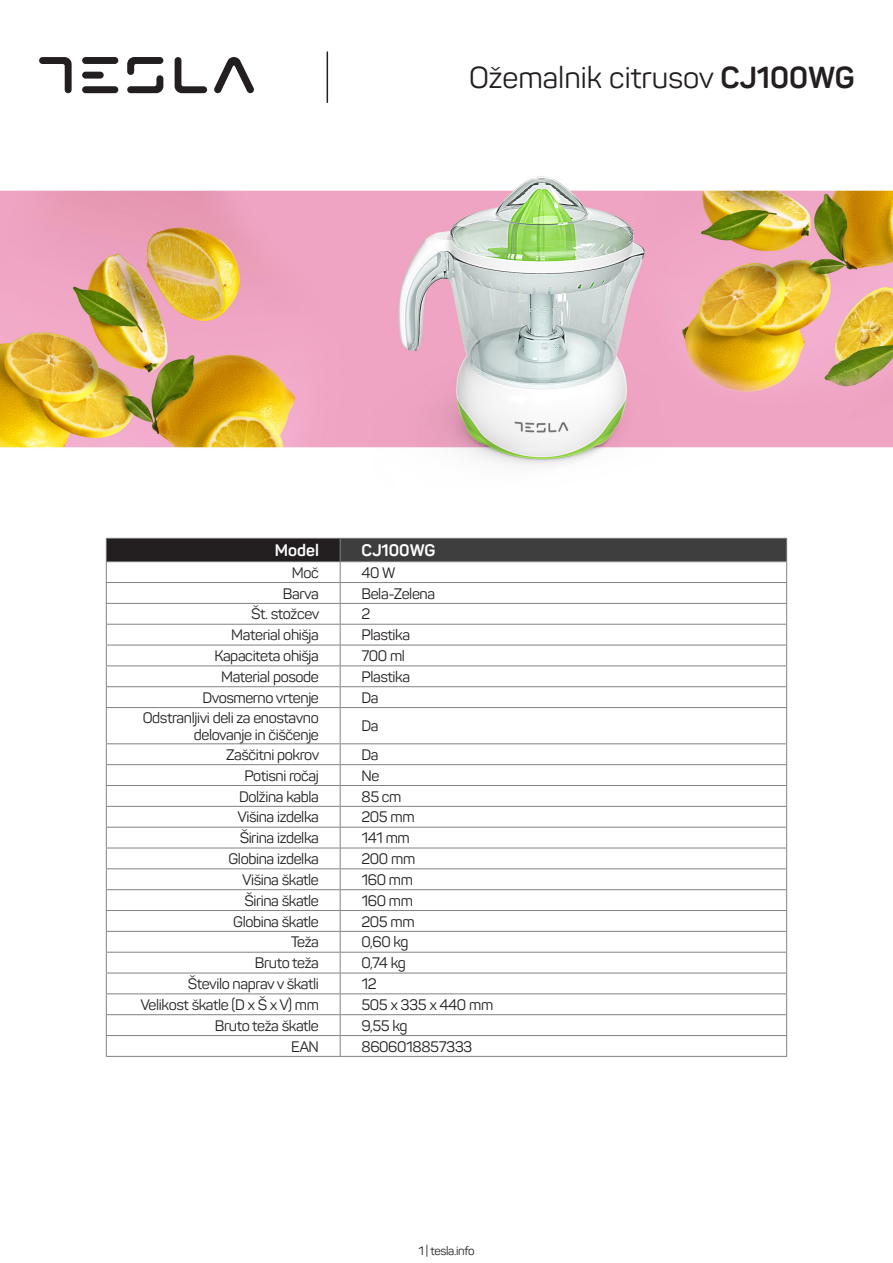
<style>
.page{position:relative;width:893px;height:1263px;background:#fff}
.page>*{position:absolute;margin:0;border:0;box-sizing:border-box;transform-origin:0 0}
.t1{font:30px "Panton";color:#231f20}
.t2{font:700 16.5px "Panton";color:#fff}
.t3{font:15px/16.5px "Panton";letter-spacing:-.025em;color:#231f20;text-align:right}
.t4{font:12px "Panton";letter-spacing:-.025em;color:#231f20}
.s1{font-weight:700}
</style>
<div class="page">
<svg style="left:214px;top:57px;width:40px;height:36px"></svg>
<svg style="left:39px;top:57px;width:33px;height:36px"></svg>
<svg style="left:127px;top:57px;width:36px;height:36px"></svg>
<svg style="left:175px;top:57px;width:32px;height:36px"></svg>
<div style="left:82px;top:57px;width:36px;height:7px;background:#231f20;border-radius:3px"></div>
<div style="left:82px;top:72px;width:22px;height:7px;background:#231f20;border-radius:3px"></div>
<div style="left:82px;top:86px;width:36px;height:7px;background:#231f20;border-radius:3px"></div>
<hr style="left:327px;top:52px;width:1px;height:51px;background:#231f20">
<img style="left:0;top:176px;width:893px;height:289px">
<div style="left:106px;top:538px;width:234px;height:24px;background:#231f20"></div>
<div style="left:340px;top:538px;width:447px;height:24px;background:#3e3e3f"></div>
<svg style="left:341px;top:562px;width:445px;height:494px"></svg>
<hr style="left:106px;top:561px;width:234px;height:1px;background:#808285">
<hr style="left:340px;top:561px;width:447px;height:1px;background:#808285">
<hr style="left:106px;top:582px;width:234px;height:1px;background:#808285">
<hr style="left:340px;top:582px;width:447px;height:1px;background:#808285">
<hr style="left:106px;top:603px;width:234px;height:1px;background:#808285">
<hr style="left:340px;top:603px;width:447px;height:1px;background:#808285">
<hr style="left:106px;top:624px;width:234px;height:1px;background:#808285">
<hr style="left:340px;top:624px;width:447px;height:1px;background:#808285">
<hr style="left:106px;top:645px;width:234px;height:1px;background:#808285">
<hr style="left:340px;top:645px;width:447px;height:1px;background:#808285">
<hr style="left:106px;top:665px;width:234px;height:1px;background:#808285">
<hr style="left:340px;top:665px;width:447px;height:1px;background:#808285">
<hr style="left:106px;top:686px;width:234px;height:1px;background:#808285">
<hr style="left:340px;top:686px;width:447px;height:1px;background:#808285">
<hr style="left:106px;top:707px;width:234px;height:1px;background:#808285">
<hr style="left:340px;top:707px;width:447px;height:1px;background:#808285">
<hr style="left:340px;top:708px;width:1px;height:35px;background:#808285">
<hr style="left:106px;top:743px;width:234px;height:1px;background:#808285">
<hr style="left:340px;top:743px;width:447px;height:1px;background:#808285">
<hr style="left:106px;top:764px;width:234px;height:1px;background:#808285">
<hr style="left:340px;top:764px;width:447px;height:1px;background:#808285">
<hr style="left:106px;top:785px;width:234px;height:1px;background:#808285">
<hr style="left:340px;top:785px;width:447px;height:1px;background:#808285">
<hr style="left:106px;top:806px;width:234px;height:1px;background:#808285">
<hr style="left:340px;top:806px;width:447px;height:1px;background:#808285">
<hr style="left:106px;top:827px;width:234px;height:1px;background:#808285">
<hr style="left:340px;top:827px;width:447px;height:1px;background:#808285">
<hr style="left:106px;top:848px;width:234px;height:1px;background:#808285">
<hr style="left:340px;top:848px;width:447px;height:1px;background:#808285">
<hr style="left:106px;top:868px;width:234px;height:1px;background:#808285">
<hr style="left:340px;top:868px;width:447px;height:1px;background:#808285">
<hr style="left:106px;top:889px;width:234px;height:1px;background:#808285">
<hr style="left:340px;top:889px;width:447px;height:1px;background:#808285">
<hr style="left:106px;top:910px;width:234px;height:1px;background:#808285">
<hr style="left:340px;top:910px;width:447px;height:1px;background:#808285">
<hr style="left:106px;top:931px;width:234px;height:1px;background:#808285">
<hr style="left:340px;top:931px;width:447px;height:1px;background:#808285">
<hr style="left:106px;top:952px;width:234px;height:1px;background:#808285">
<hr style="left:340px;top:952px;width:447px;height:1px;background:#808285">
<hr style="left:106px;top:973px;width:234px;height:1px;background:#808285">
<hr style="left:340px;top:973px;width:447px;height:1px;background:#808285">
<hr style="left:106px;top:993px;width:234px;height:1px;background:#808285">
<hr style="left:340px;top:993px;width:447px;height:1px;background:#808285">
<hr style="left:106px;top:1014px;width:234px;height:1px;background:#808285">
<hr style="left:340px;top:1014px;width:447px;height:1px;background:#808285">
<hr style="left:106px;top:1035px;width:234px;height:1px;background:#808285">
<hr style="left:340px;top:1035px;width:447px;height:1px;background:#808285">
<svg style="left:340px;top:744px;width:1px;height:312px"></svg>
<hr style="left:106px;top:1056px;width:234px;height:1px;background:#808285">
<hr style="left:340px;top:1056px;width:447px;height:1px;background:#808285">
<svg style="left:340px;top:539px;width:1px;height:168px"></svg>
<hr style="left:106px;top:538px;width:234px;height:1px;background:#808285">
<hr style="left:340px;top:538px;width:447px;height:1px;background:#808285">
<svg style="left:106px;top:539px;width:1px;height:168px"></svg>
<svg style="left:786px;top:539px;width:1px;height:168px"></svg>
<hr style="left:106px;top:708px;width:1px;height:35px;background:#808285">
<hr style="left:786px;top:708px;width:1px;height:35px;background:#808285">
<svg style="left:106px;top:744px;width:1px;height:312px"></svg>
<svg style="left:786px;top:744px;width:1px;height:312px"></svg>
<h1 class="t1" style="left:469px;top:59px;width:387px">Ožemalnik citrusov <span class="s1">CJ100WG</span></h1>
<p class="t2" style="left:275px;top:540px;width:45px">Model</p>
<p class="t2" style="left:361px;top:540px;width:75px">CJ100WG</p>
<p class="t3" style="left:292px;top:564px;width:28px">Moč</p>
<p class="t3" style="left:361px;top:564px;width:35px">40 W</p>
<p class="t3" style="left:283px;top:585px;width:37px">Barva</p>
<p class="t3" style="left:361px;top:585px;width:75px">Bela-Zelena</p>
<p class="t3" style="left:251px;top:606px;width:69px">Št. stožcev</p>
<p class="t3" style="left:361px;top:606px;width:10px">2</p>
<p class="t3" style="left:231px;top:627px;width:89px">Material ohišja</p>
<p class="t3" style="left:361px;top:627px;width:50px">Plastika</p>
<p class="t3" style="left:214px;top:647px;width:106px">Kapaciteta ohišja</p>
<p class="t3" style="left:361px;top:647px;width:45px">700 ml</p>
<p class="t3" style="left:221px;top:668px;width:99px">Material posode</p>
<p class="t3" style="left:361px;top:668px;width:50px">Plastika</p>
<p class="t3" style="left:202px;top:689px;width:118px">Dvosmerno vrtenje</p>
<p class="t3" style="left:361px;top:689px;width:19px">Da</p>
<p class="t3" style="left:143px;top:709px;width:178px">Odstranljivi deli za enostavno delovanje in čiščenje</p>
<p class="t3" style="left:361px;top:718px;width:19px">Da</p>
<p class="t3" style="left:226px;top:746px;width:95px">Zaščitni pokrov</p>
<p class="t3" style="left:361px;top:746px;width:19px">Da</p>
<p class="t3" style="left:244px;top:767px;width:76px">Potisni ročaj</p>
<p class="t3" style="left:361px;top:767px;width:19px">Ne</p>
<p class="t3" style="left:239px;top:788px;width:81px">Dolžina kabla</p>
<p class="t3" style="left:361px;top:788px;width:42px">85 cm</p>
<p class="t3" style="left:237px;top:809px;width:83px">Višina izdelka</p>
<p class="t3" style="left:361px;top:809px;width:55px">205 mm</p>
<p class="t3" style="left:240px;top:830px;width:81px">Širina izdelka</p>
<p class="t3" style="left:361px;top:830px;width:50px">141 mm</p>
<p class="t3" style="left:228px;top:850px;width:92px">Globina izdelka</p>
<p class="t3" style="left:361px;top:850px;width:55px">200 mm</p>
<p class="t3" style="left:242px;top:871px;width:78px">Višina škatle</p>
<p class="t3" style="left:361px;top:871px;width:53px">160 mm</p>
<p class="t3" style="left:244px;top:892px;width:76px">Širina škatle</p>
<p class="t3" style="left:361px;top:892px;width:53px">160 mm</p>
<p class="t3" style="left:233px;top:913px;width:87px">Globina škatle</p>
<p class="t3" style="left:361px;top:913px;width:55px">205 mm</p>
<p class="t3" style="left:291px;top:934px;width:29px">Teža</p>
<p class="t3" style="left:361px;top:934px;width:49px">0,60 kg</p>
<p class="t3" style="left:255px;top:955px;width:66px">Bruto teža</p>
<p class="t3" style="left:361px;top:955px;width:46px">0,74 kg</p>
<p class="t3" style="left:188px;top:975px;width:133px">Število naprav v škatli</p>
<p class="t3" style="left:361px;top:975px;width:17px">12</p>
<p class="t3" style="left:141px;top:996px;width:180px">Velikost škatle (D x Š x V) mm</p>
<p class="t3" style="left:361px;top:996px;width:133px">505 x 335 x 440 mm</p>
<p class="t3" style="left:215px;top:1017px;width:106px">Bruto teža škatle</p>
<p class="t3" style="left:361px;top:1017px;width:48px">9,55 kg</p>
<p class="t3" style="left:291px;top:1038px;width:29px">EAN</p>
<p class="t3" style="left:361px;top:1038px;width:112px">8606018857333</p>
<p class="t4" style="left:418px;top:1243px;width:58px">1 | tesla.info</p>
</div>
